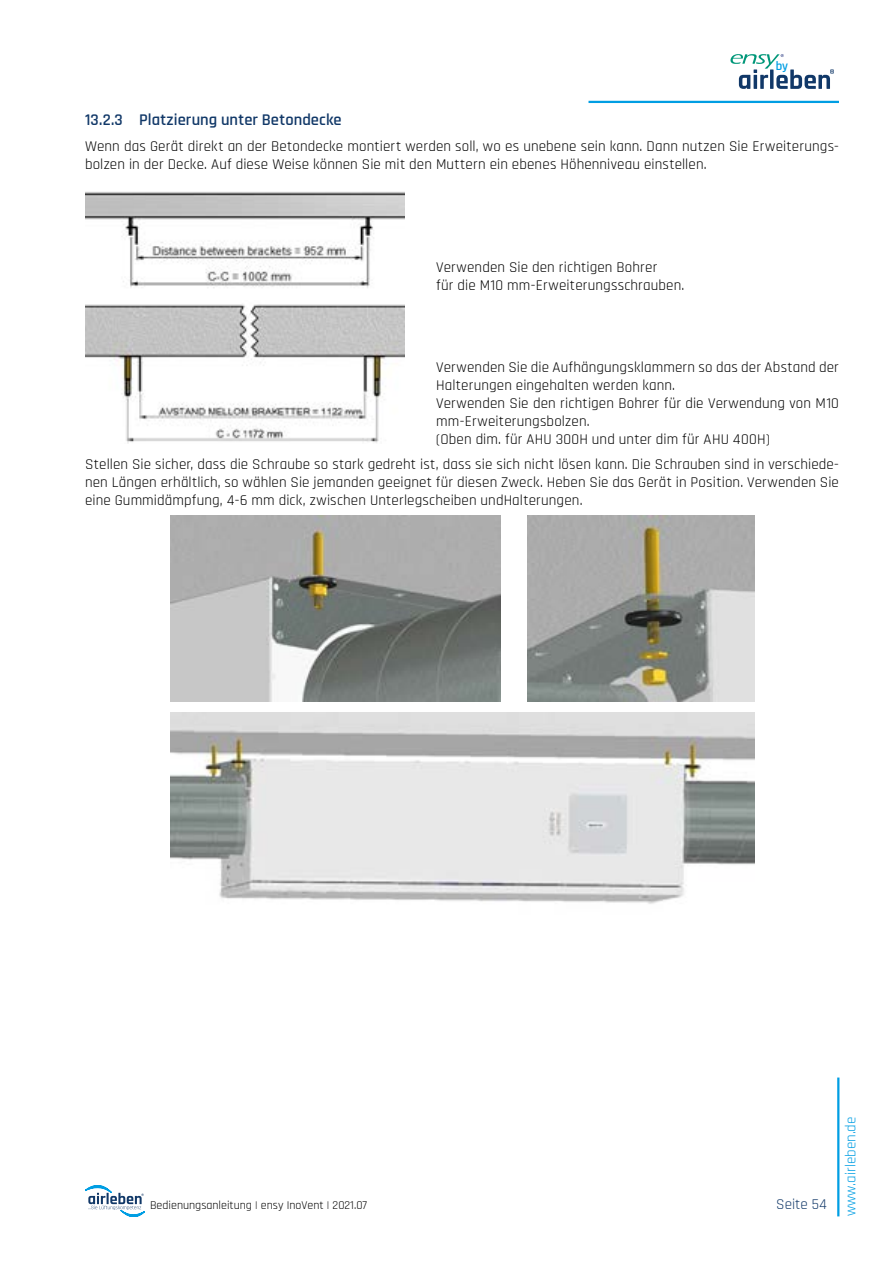
<style>
.page{position:relative;width:893px;height:1263px;background:#fff}
.page>*{position:absolute;margin:0;border:0;box-sizing:border-box;transform-origin:0 0}
.t1{font:600 16.5px "Rajdhani";letter-spacing:.005em;color:#113868}
.t2{font:15px/18px "Rajdhani";letter-spacing:.01em;color:#000}
.t3{font:15px "Rajdhani";color:#009ee3}
.t4{font:15px "Rajdhani";color:#113868}
.t5{font:600 12.75px "Rajdhani";color:#009ee3}
.t6{font:12px "Rajdhani";color:#000}
</style>
<div class="page">
<svg style="left:85px;top:1185px;width:60px;height:32px"></svg>
<svg style="left:730px;top:54px;width:104px;height:35px"></svg>
<hr style="left:837px;top:1077px;width:2px;height:139px;background:#009ee3">
<hr style="left:588px;top:101px;width:251px;height:2px;background:#009ee3">
<img style="left:86px;top:191px;width:318px;height:97px">
<img style="left:86px;top:304px;width:318px;height:139px">
<img style="left:171px;top:516px;width:330px;height:185px">
<img style="left:527px;top:516px;width:227px;height:185px">
<img style="left:171px;top:713px;width:583px;height:191px">
<p class="t5" style="left:776px;top:58px;width:14px">by</p>
<p class="t1" style="left:85px;top:110px;width:258px">13.2.3 Platzierung unter Betondecke</p>
<p class="t2" style="left:85px;top:138px;width:755px">Wenn das Gerät direkt an der Betondecke montiert werden soll, wo es unebene sein kann. Dann nutzen Sie Erweiterungs&shy;bolzen in der Decke. Auf diese Weise können Sie mit den Muttern ein ebenes Höhenniveau einstellen.</p>
<p class="t2" style="left:436px;top:259px;width:250px">Verwenden Sie den richtigen Bohrer<br>für die M10 mm-Erweiterungsschrauben.</p>
<p class="t2" style="left:436px;top:359px;width:404px">Verwenden Sie die Aufhängungsklammern so das der Abstand der Halterungen eingehalten werden kann.<br>Verwenden Sie den richtigen Bohrer für die Verwendung von M10 mm-Erweiterungsbolzen.<br>(Oben dim. für AHU 300H und unter dim für AHU 400H)</p>
<p class="t2" style="left:85px;top:455px;width:755px;text-align:justify">Stellen Sie sicher, dass die Schraube so stark gedreht ist, dass sie sich nicht lösen kann. Die Schrauben sind in verschiede&shy;nen Längen erhältlich, so wählen Sie jemanden geeignet für diesen Zweck. Heben Sie das Gerät in Position. Verwenden Sie eine Gummidämpfung, 4-6 mm dick, zwischen Unterlegscheiben undHalterungen.</p>
<p class="t6" style="left:150px;top:1198px;width:218px">Bedienungsanleitung | ensy InoVent | 2021.07</p>
<p class="t4" style="left:776px;top:1196px;width:52px">Seite 54</p>
<p class="t3" style="left:842px;top:1216px;width:101px;rotate:-90deg">www.airleben.de</p>
</div>
